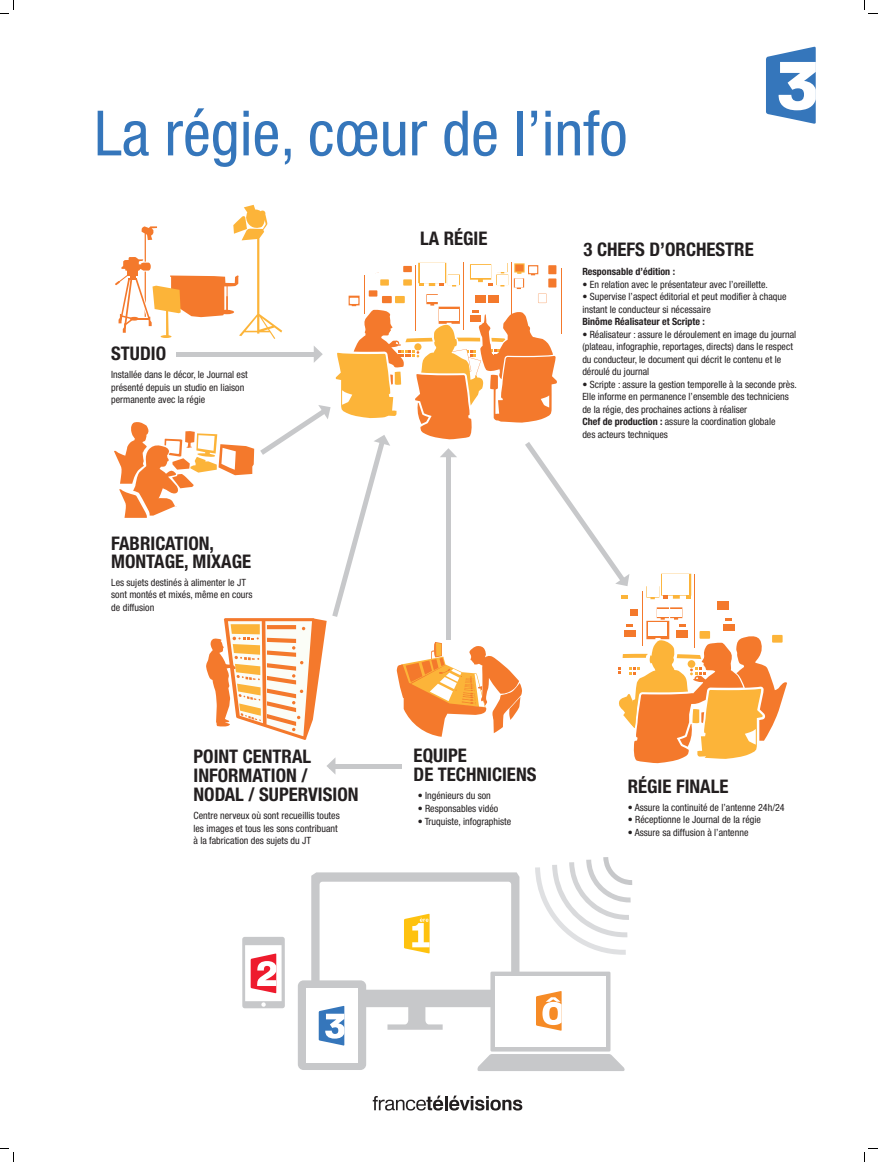
<style>
.page{position:relative;width:878px;height:1162px;background:#fff}
.page>*{position:absolute;margin:0;border:0;box-sizing:border-box;transform-origin:0 0}
.t1{font:condensed 62.5px "Helvetica Neue";color:#3576bb}
.t2{font:700 condensed 18.75px/18.8px "Helvetica Neue";color:#231f20}
.t3{font:condensed 10px/12.5px "Helvetica Neue";color:#231f20}
.t4{font:700 condensed 10px "Helvetica Neue";color:#231f20}
.s1{font-weight:700}
</style>
<div class="page">
<svg style="left:766px;top:46px;width:50px;height:78px"></svg>
<svg style="left:373px;top:1095px;width:149px;height:15px"></svg>
<svg style="left:535px;top:857px;width:97px;height:97px"></svg>
<svg style="left:114px;top:205px;width:673px;height:569px"></svg>
<div style="left:490px;top:971px;width:120px;height:80px;background:#c7c8ca"></div>
<svg style="left:477px;top:1054px;width:147px;height:16px;background:#cbccce"></svg>
<div style="left:495px;top:976px;width:111px;height:70px;background:#fff"></div>
<div style="left:298px;top:980px;width:68px;height:89px;background:#c7c8ca;border-radius:6px"></div>
<div style="left:306px;top:987px;width:52px;height:75px;background:#fff"></div>
<svg style="left:242px;top:937px;width:43px;height:71px"></svg>
<svg style="left:536px;top:991px;width:25px;height:39px"></svg>
<svg style="left:311px;top:872px;width:208px;height:173px"></svg>
<svg style="left:0;top:0;width:14px;height:14px"></svg>
<svg style="left:0;top:1148px;width:14px;height:13px"></svg>
<svg style="left:864px;top:0;width:14px;height:14px"></svg>
<svg style="left:864px;top:1148px;width:14px;height:13px"></svg>
<h1 class="t1" style="left:94px;top:111px;width:535px">La régie, cœur de l’info</h1>
<h2 class="t2" style="left:111px;top:346px;width:56px">STUDIO</h2>
<p class="t3" style="left:111px;top:369px;width:138px">Installée dans le décor, le Journal est présenté depuis un studio en liaison permanente avec la régie</p>
<h2 class="t2" style="left:111px;top:535px;width:141px">FABRICATION,<br>MONTAGE, MIXAGE</h2>
<p class="t3" style="left:111px;top:576px;width:143px">Les sujets destinés à alimenter le JT sont montés et mixés, même en cours de diffusion</p>
<h2 class="t2" style="left:193px;top:748px;width:166px">POINT CENTRAL<br>INFORMATION /<br>NODAL / SUPERVISION</h2>
<p class="t3" style="left:193px;top:810px;width:148px">Centre nerveux où sont recueillis toutes les images et tous les sons contribuant à la fabrication des sujets du JT</p>
<h2 class="t2" style="left:420px;top:231px;width:69px">LA RÉGIE</h2>
<h2 class="t2" style="left:583px;top:241px;width:172px">3 CHEFS D’ORCHESTRE</h2>
<p class="t4" style="left:582px;top:268px;width:94px">Responsable d’édition :</p>
<p class="t3" style="left:582px;top:278px;width:187px">• En relation avec le présentateur avec l’oreillette.</p>
<p class="t3" style="left:582px;top:291px;width:206px">• Supervise l’aspect éditorial et peut modifier à chaque instant le conducteur si nécessaire</p>
<p class="t4" style="left:582px;top:318px;width:124px">Binôme Réalisateur et Scripte :</p>
<p class="t3" style="left:582px;top:328px;width:215px">• Réalisateur : assure le déroulement en image du journal (plateau, infographie, reportages, directs) dans le respect du conducteur, le document qui décrit le contenu et le déroulé du journal</p>
<p class="t3" style="left:582px;top:378px;width:216px">• Scripte : assure la gestion temporelle à la seconde près.<br>Elle informe en permanence l’ensemble des techniciens de la régie, des prochaines actions à réaliser<br><span class="s1">Chef de production :</span> assure la coordination globale<br>des acteurs techniques</p>
<h2 class="t2" style="left:413px;top:747px;width:124px">EQUIPE<br>DE TECHNICIENS</h2>
<p class="t3" style="left:418px;top:790px;width:75px">• Ingénieurs du son</p>
<p class="t3" style="left:418px;top:802px;width:82px">• Responsables vidéo</p>
<p class="t3" style="left:418px;top:815px;width:95px">• Truquiste, infographiste</p>
<h2 class="t2" style="left:628px;top:778px;width:102px">RÉGIE FINALE</h2>
<p class="t3" style="left:628px;top:801px;width:158px">• Assure la continuité de l’antenne 24h/24</p>
<p class="t3" style="left:628px;top:814px;width:135px">• Réceptionne le Journal de la régie</p>
<p class="t3" style="left:628px;top:826px;width:122px">• Assure sa diffusion à l’antenne</p>
</div>
